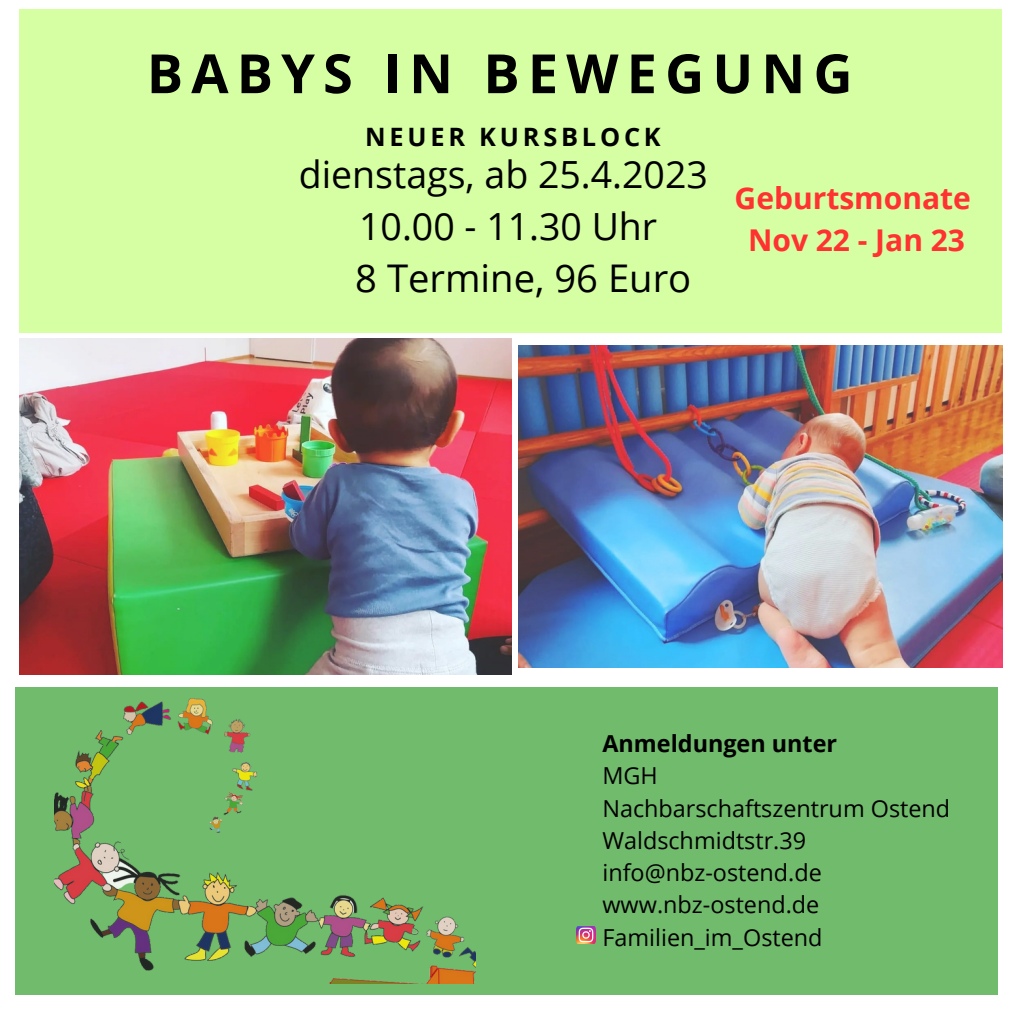
<style>
.page{position:relative;width:1013px;height:1013px;background:#fff}
.page>*{position:absolute;margin:0;border:0;box-sizing:border-box;transform-origin:0 0}
.t1{font:700 54.12px "Open Sans";letter-spacing:.15em;color:#000}
.t2{font:38.12px "Open Sans";color:#000}
.t3{font:37.5px/51.5px "Open Sans";color:#000;text-align:center}
.t4{font:700 30px/41.2px "Open Sans";color:#ff3131;text-align:center}
.t5{font:700 25.38px "Open Sans";letter-spacing:.15em;color:#000}
.t6{font:23.38px/32.2px "Open Sans";color:#000}
.t7{font:700 23.38px "Open Sans";color:#000}
</style>
<div class="page">
<div style="left:20px;top:9px;width:981px;height:324px;background:#d6ffa3"></div>
<img style="left:20px;top:339px;width:491px;height:335px">
<div style="left:15px;top:687px;width:982px;height:307px;background:#71bb6c"></div>
<img style="left:55px;top:699px;width:420px;height:284px">
<img style="left:576px;top:926px;width:19px;height:17px">
<img style="left:518px;top:345px;width:484px;height:322px">
<h1 class="t1" style="left:147px;top:35px;width:707px">BABYS IN BEWEGUNG</h1>
<p class="t5" style="left:365px;top:119px;width:297px">NEUER KURSBLOCK</p>
<h3 class="t3" style="left:299px;top:148px;width:410px">dienstags, ab 25.4.2023<br>10.00 - 11.30 Uhr</h3>
<h2 class="t2" style="left:355px;top:251px;width:337px">8 Termine, 96 Euro</h2>
<p class="t4" style="left:734px;top:177px;width:238px">Geburtsmonate<br>Nov 22 - Jan 23</p>
<p class="t7" style="left:602px;top:727px;width:236px">Anmeldungen unter</p>
<p class="t6" style="left:602px;top:759px;width:349px">MGH<br>Nachbarschaftszentrum Ostend<br>Waldschmidtstr.39 info@nbz-ostend.de www.nbz-ostend.de<br>Familien_im_Ostend</p>
</div>
